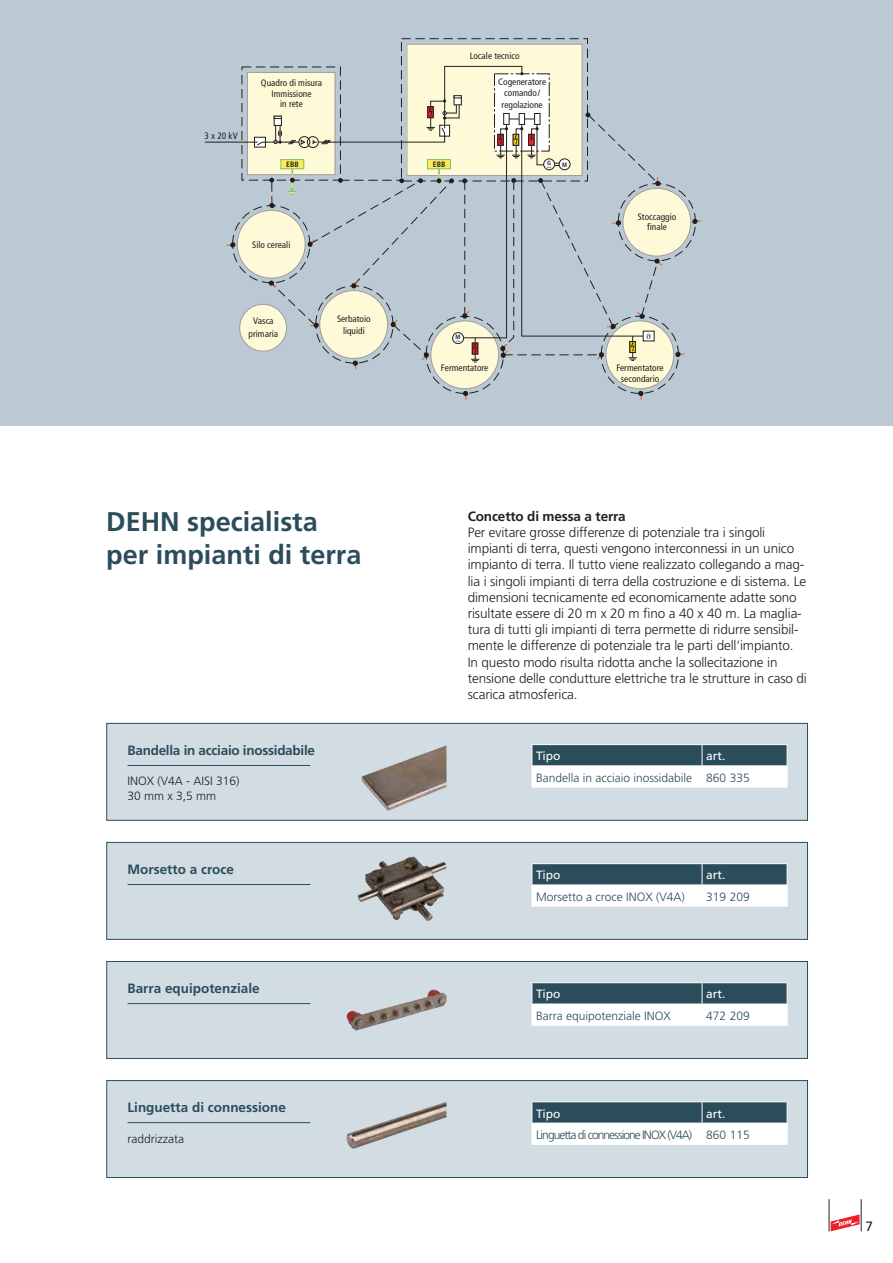
<style>
.page{position:relative;width:893px;height:1263px;background:#fff}
.page>*{position:absolute;margin:0;border:0;box-sizing:border-box;transform-origin:0 0}
.t1{font:700 27px/32.4px "Frutiger";color:#2b4c5a}
.t2{font:300 13.5px/16.2px "Frutiger";letter-spacing:-.01em;color:#231f20}
.t3{font:700 13.5px "Frutiger";color:#2b4c5a}
.t4{font:700 13.5px "Frutiger";letter-spacing:-.02em;color:#2b4c5a}
.t5{font:700 13.5px "Frutiger";letter-spacing:-.01em;color:#231f20}
.t6{font:13.5px "Frutiger";color:#231f20}
.t7{font:300 12px "Frutiger";color:#2b4c5a}
.t8{font:300 12px/14.4px "Frutiger";color:#231f20}
.t9{font:300 12px "Frutiger";letter-spacing:-.08em;color:#2b4c5a}
.t10{font:12px "Frutiger";color:#fff}
.t11{font:condensed 9.3px/10.5px "Frutiger";color:#231f20;text-align:center}
.t12{font:700 condensed 7.65px "Frutiger";color:#231f20}
.t13{font:700 condensed 6.15px "Frutiger";color:#231f20}
</style>
<div class="page">
<div style="left:0;top:0;width:893px;height:425px;background:#bac9d3"></div>
<div style="left:606px;top:321px;width:68px;height:68px;background:#fefad8;border-radius:50%"></div>
<div style="left:431px;top:321px;width:68px;height:68px;background:#fefad8;border-radius:50%"></div>
<div style="left:623px;top:188px;width:68px;height:68px;background:#fefad8;border-radius:50%"></div>
<div style="left:237px;top:210px;width:68px;height:68px;background:#fefad8;border-radius:50%"></div>
<div style="left:240px;top:304px;width:46px;height:47px;background:#fefad8;border-radius:50%"></div>
<div style="left:407px;top:44px;width:175px;height:132px;background:#fefad8"></div>
<div style="left:247px;top:72px;width:88px;height:103px;background:#fefad8"></div>
<div style="left:247px;top:72px;width:88px;height:103px;border:1px solid #9f9c9b"></div>
<hr style="left:205px;top:142px;width:81px;height:1px;background:#231f20">
<svg style="left:227px;top:242px;width:9px;height:6px"></svg>
<svg style="left:463px;top:391px;width:5px;height:9px"></svg>
<svg style="left:638px;top:391px;width:6px;height:9px"></svg>
<svg style="left:675px;top:351px;width:9px;height:6px"></svg>
<svg style="left:692px;top:218px;width:9px;height:6px"></svg>
<div style="left:107px;top:723px;width:700px;height:97px;background:#d2dde3"></div>
<div style="left:106px;top:723px;width:702px;height:98px;border:1px solid #2b4c5a"></div>
<div style="left:107px;top:842px;width:700px;height:97px;background:#d2dde3"></div>
<div style="left:106px;top:842px;width:702px;height:98px;border:1px solid #2b4c5a"></div>
<div style="left:107px;top:961px;width:700px;height:97px;background:#d2dde3"></div>
<div style="left:106px;top:961px;width:702px;height:98px;border:1px solid #2b4c5a"></div>
<div style="left:107px;top:1080px;width:700px;height:97px;background:#d2dde3"></div>
<div style="left:106px;top:1080px;width:702px;height:98px;border:1px solid #2b4c5a"></div>
<hr style="left:531px;top:744px;width:171px;height:1px;background:#fff">
<hr style="left:702px;top:744px;width:85px;height:1px;background:#fff">
<svg style="left:531px;top:745px;width:257px;height:42px;background:#9aaab0"></svg>
<hr style="left:531px;top:787px;width:256px;height:1px;background:#fff">
<hr style="left:531px;top:863px;width:171px;height:1px;background:#fff">
<hr style="left:702px;top:863px;width:85px;height:1px;background:#fff">
<svg style="left:531px;top:864px;width:257px;height:42px;background:#9aa9b0"></svg>
<hr style="left:531px;top:906px;width:256px;height:1px;background:#fff">
<hr style="left:531px;top:982px;width:171px;height:1px;background:#fff">
<hr style="left:702px;top:982px;width:85px;height:1px;background:#fff">
<svg style="left:531px;top:983px;width:257px;height:42px;background:#9aa9b0"></svg>
<hr style="left:531px;top:1025px;width:256px;height:1px;background:#fff">
<hr style="left:531px;top:1101px;width:171px;height:1px;background:#fff">
<hr style="left:702px;top:1101px;width:85px;height:1px;background:#fff">
<svg style="left:531px;top:1102px;width:257px;height:42px;background:#99a9b0"></svg>
<hr style="left:531px;top:1144px;width:256px;height:1px;background:#fff">
<hr style="left:128px;top:765px;width:182px;height:1px;background:#2b4c5a">
<hr style="left:128px;top:884px;width:182px;height:1px;background:#2b4c5a">
<hr style="left:128px;top:1003px;width:182px;height:1px;background:#2b4c5a">
<hr style="left:128px;top:1122px;width:182px;height:1px;background:#2b4c5a">
<img style="left:358px;top:856px;width:88px;height:65px">
<img style="left:347px;top:989px;width:99px;height:42px">
<img style="left:347px;top:1102px;width:99px;height:47px">
<img style="left:361px;top:745px;width:85px;height:66px">
<svg style="left:831px;top:1214px;width:28px;height:17px"></svg>
<hr style="left:829px;top:1199px;width:1px;height:32px;background:#231f20">
<hr style="left:861px;top:1199px;width:1px;height:32px;background:#231f20">
<svg style="left:254px;top:66px;width:409px;height:303px"></svg>
<p class="t11" style="left:204px;top:131px;width:35px">3 x 20 kV</p>
<p class="t11" style="left:261px;top:78px;width:63px">Quadro di misura<br>Immissione<br>in rete</p>
<p class="t11" style="left:470px;top:51px;width:51px">Locale tecnico</p>
<p class="t11" style="left:498px;top:77px;width:50px">Cogeneratore comando/</p>
<p class="t11" style="left:502px;top:100px;width:43px">regolazione</p>
<p class="t12" style="left:286px;top:160px;width:14px">EBB</p>
<p class="t12" style="left:433px;top:160px;width:14px">EBB</p>
<p class="t13" style="left:547px;top:159px;width:6px">G</p>
<p class="t13" style="left:562px;top:161px;width:7px">M</p>
<p class="t11" style="left:252px;top:240px;width:40px">Silo cereali</p>
<p class="t11" style="left:249px;top:315px;width:31px;line-height:12.8px">Vasca primaria</p>
<p class="t11" style="left:337px;top:312px;width:35px;line-height:12.6px">Serbatoio liquidi</p>
<p class="t13" style="left:456px;top:333px;width:7px">M</p>
<p class="t11" style="left:441px;top:363px;width:49px">Fermentatore</p>
<p class="t11" style="left:638px;top:212px;width:40px">Stoccaggio finale</p>
<p class="t11" style="left:616px;top:363px;width:49px">Fermentatore secondario</p>
<h1 class="t1" style="left:106px;top:507px;width:257px">DEHN specialista per impianti di terra</h1>
<p class="t4" style="left:128px;top:743px;width:189px">Bandella in acciaio inossidabile</p>
<p class="t8" style="left:128px;top:775px;width:114px">INOX (V4A - AISI 316)<br>30 mm x 3,5 mm</p>
<p class="t3" style="left:128px;top:862px;width:108px">Morsetto a croce</p>
<p class="t3" style="left:128px;top:981px;width:134px">Barra equipotenziale</p>
<p class="t3" style="left:128px;top:1101px;width:160px">Linguetta di connessione</p>
<p class="t8" style="left:128px;top:1132px;width:58px">raddrizzata</p>
<p class="t5" style="left:468px;top:510px;width:160px">Concetto di messa a terra</p>
<p class="t2" style="left:468px;top:525px;width:341px">Per evitare grosse differenze di potenziale tra i singoli impianti di terra, questi vengono interconnessi in un unico impianto di terra. Il tutto viene realizzato collegando a mag&shy;lia i singoli impianti di terra della costruzione e di sistema. Le dimensioni tecnicamente ed economicamente adatte sono risultate essere di 20 m x 20 m fino a 40 x 40 m. La maglia&shy;tura di tutti gli impianti di terra permette di ridurre sensibil&shy;mente le differenze di potenziale tra le parti dell‘impianto.<br>In questo modo risulta ridotta anche la sollecitazione in tensione delle condutture elettriche tra le strutture in caso di scarica atmosferica.</p>
<p class="t10" style="left:536px;top:750px;width:26px">Tipo</p>
<p class="t10" style="left:706px;top:750px;width:21px">art.</p>
<p class="t7" style="left:536px;top:772px;width:215px">Bandella in acciaio inossidabile 860 335</p>
<p class="t10" style="left:536px;top:869px;width:26px">Tipo</p>
<p class="t10" style="left:706px;top:869px;width:21px">art.</p>
<p class="t7" style="left:536px;top:891px;width:150px">Morsetto a croce INOX (V4A)</p>
<p class="t7" style="left:706px;top:891px;width:45px">319 209</p>
<p class="t10" style="left:536px;top:988px;width:26px">Tipo</p>
<p class="t10" style="left:706px;top:988px;width:21px">art.</p>
<p class="t7" style="left:536px;top:1010px;width:136px">Barra equipotenziale INOX</p>
<p class="t7" style="left:706px;top:1010px;width:45px">472 209</p>
<p class="t10" style="left:536px;top:1107px;width:26px">Tipo</p>
<p class="t10" style="left:706px;top:1107px;width:21px">art.</p>
<p class="t9" style="left:536px;top:1129px;width:215px">Linguetta di connessione INOX (V4A) 860 115</p>
<p class="t6" style="left:866px;top:1220px;width:9px">7</p>
</div>
